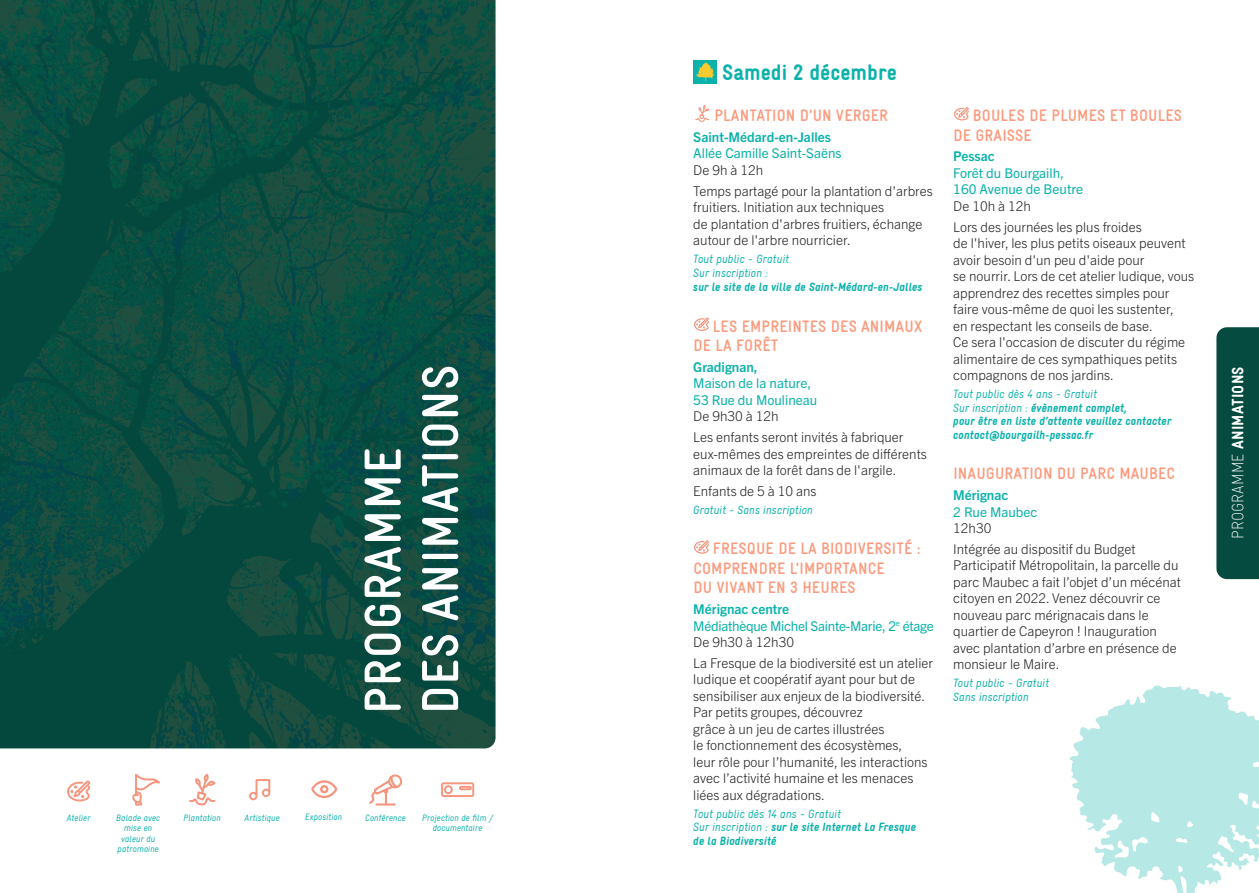
<style>
.page{position:relative;width:1259px;height:893px;background:#fff}
.page>*{position:absolute;margin:0;border:0;box-sizing:border-box;transform-origin:0 0}
.Nom_événement{font:700 condensed 51.75px/57.4px "Gravur LL";letter-spacing:.01em;color:#fff}
.Date{font:900 condensed 22.5px "Gravur LL";color:#0bb2ab}
.Nom_événement-2{font:700 condensed 16.5px/19.5px "Gravur LL";letter-spacing:.01em;color:#fd9a7d}
.t1{font:900 condensed 16.5px "Gravur LL";letter-spacing:.01em;color:#fff}
.Horaires{font:300 13.5px/16.5px "Trade Gothic Next LT Pro";color:#231f20}
.Lieu_événement{font:13.5px/16.5px "Trade Gothic Next LT Pro";color:#0bb2ab}
.Texte_courant{font:300 13.5px/16.5px "Trade Gothic Next LT Pro";color:#231f20}
.Lieu_événement-2{font:13.5px/16.5px "Trade Gothic Next LT Pro";letter-spacing:-.02em;color:#0bb2ab}
._8_pt{font:italic 900 condensed 12px/13.5px "Gravur LL";color:#0bb2ab}
._8_pt-2{font:italic condensed 12px "Gravur LL";color:#0bb2ab}
._8_pt-3{font:italic condensed 9.3px/10.4px "Gravur LL";color:#0bb2ab;text-align:center}
.s1{font-weight:700}
.s2{font-weight:400}
.s3{font-weight:300}
</style>
<div class="page">
<div style="left:1216px;top:327px;width:43px;height:252px;background:#054b40"></div>
<svg style="left:1070px;top:685px;width:189px;height:208px"></svg>
<div style="left:693px;top:60px;width:23px;height:23px;background:#0bb2ab"></div>
<svg style="left:696px;top:62px;width:18px;height:19px"></svg>
<svg style="left:695px;top:105px;width:15px;height:17px"></svg>
<svg style="left:694px;top:317px;width:15px;height:14px"></svg>
<svg style="left:694px;top:540px;width:15px;height:14px"></svg>
<svg style="left:954px;top:107px;width:15px;height:13px"></svg>
<img style="left:0;top:0;width:495px;height:748px">
<svg style="left:67px;top:780px;width:24px;height:21px"></svg>
<svg style="left:132px;top:773px;width:28px;height:33px"></svg>
<svg style="left:189px;top:775px;width:27px;height:31px"></svg>
<svg style="left:249px;top:779px;width:21px;height:21px"></svg>
<svg style="left:311px;top:780px;width:26px;height:18px"></svg>
<svg style="left:369px;top:774px;width:33px;height:32px"></svg>
<svg style="left:441px;top:782px;width:33px;height:15px"></svg>
<p class="Nom_événement" style="left:352px;top:714px;width:351px;rotate:-90deg">PROGRAMME<br>DES ANIMATIONS</p>
<p class="_8_pt-3" style="left:67px;top:812px;width:25px">Atelier</p>
<p class="_8_pt-3" style="left:116px;top:812px;width:46px">Balade avec mise en valeur du patromoine</p>
<p class="_8_pt-3" style="left:183px;top:812px;width:39px">Plantation</p>
<p class="_8_pt-3" style="left:245px;top:812px;width:37px">Artistique</p>
<p class="_8_pt-3" style="left:305px;top:812px;width:39px">Exposition</p>
<p class="_8_pt-3" style="left:365px;top:812px;width:42px">Conférence</p>
<p class="_8_pt-3" style="left:422px;top:812px;width:72px">Projection de film / documentaire</p>
<p class="Date" style="left:722px;top:57px;width:176px">Samedi 2 décembre</p>
<p class="Nom_événement-2" style="left:714px;top:105px;width:175px">PLANTATION D'UN VERGER</p>
<p class="Lieu_événement" style="left:693px;top:128px;width:150px"><span class="s1">Saint-Médard-en-Jalles<br></span>Allée Camille Saint-Saëns</p>
<p class="Horaires" style="left:693px;top:161px;width:72px">De 9h à 12h</p>
<p class="Texte_courant" style="left:693px;top:182px;width:241px">Temps partagé pour la plantation d'arbres fruitiers. Initiation aux techniques<br>de plantation d'arbres fruitiers, échange autour de l'arbre nourricier.</p>
<p class="_8_pt-2" style="left:693px;top:251px;width:97px">Tout public - Gratuit</p>
<p class="_8_pt" style="left:693px;top:265px;width:231px;line-height:14.4px"><span class="s2">Sur inscription :<br></span>sur le site de la ville de Saint-Médard-en-Jalles</p>
<p class="Nom_événement-2" style="left:693px;top:315px;width:230px;text-indent:19px">LES EMPREINTES DES ANIMAUX<br>DE LA FORÊT</p>
<p class="Lieu_événement" style="left:693px;top:358px;width:125px"><span class="s1">Gradignan,<br></span>Maison de la nature,<br>53 Rue du Moulineau</p>
<p class="Horaires" style="left:693px;top:407px;width:87px">De 9h30 à 12h</p>
<p class="Horaires" style="left:693px;top:428px;width:235px">Les enfants seront invités à fabriquer eux-mêmes des empreintes de différents animaux de la forêt dans de l'argile.</p>
<p class="Horaires" style="left:693px;top:482px;width:125px">Enfants de 5 à 10 ans</p>
<p class="_8_pt-2" style="left:693px;top:502px;width:121px">Gratuit - Sans inscription</p>
<p class="Nom_événement-2" style="left:693px;top:538px;width:229px;text-indent:19px">FRESQUE DE LA BIODIVERSITÉ :<br>COMPRENDRE L'IMPORTANCE<br>DU VIVANT EN 3 HEURES</p>
<p class="Lieu_événement-2" style="left:693px;top:600px;width:242px"><span class="s1">Mérignac centre<br></span>Médiathèque Michel Sainte-Marie, 2<sup>e</sup> étage</p>
<p class="Horaires" style="left:693px;top:633px;width:102px">De 9h30 à 12h30</p>
<p class="Horaires" style="left:693px;top:654px;width:241px">La Fresque de la biodiversité est un atelier ludique et coopératif ayant pour but de sensibiliser aux enjeux de la biodiversité.<br>Par petits groupes, découvrez<br>grâce à un jeu de cartes illustrées<br>le fonctionnement des écosystèmes,<br>leur rôle pour l’humanité, les interactions avec l’activité humaine et les menaces liées aux dégradations.</p>
<p class="_8_pt-2" style="left:693px;top:806px;width:149px">Tout public dès 14 ans - Gratuit</p>
<p class="_8_pt" style="left:693px;top:820px;width:224px"><span class="s2">Sur inscription :</span> sur le site Internet La Fresque de la Biodiversité</p>
<p class="Nom_événement-2" style="left:953px;top:105px;width:230px;text-indent:19px">BOULES DE PLUMES ET BOULES<br>DE GRAISSE</p>
<p class="Lieu_événement" style="left:953px;top:147px;width:131px"><span class="s1">Pessac<br></span>Forêt du Bourgailh,<br>160 Avenue de Beutre</p>
<p class="Horaires" style="left:953px;top:197px;width:79px">De 10h à 12h</p>
<p class="Horaires" style="left:953px;top:218px;width:242px">Lors des journées les plus froides<br>de l'hiver, les plus petits oiseaux peuvent avoir besoin d'un peu d'aide pour<br>se nourrir. Lors de cet atelier ludique, vous apprendrez des recettes simples pour faire vous-même de quoi les sustenter,<br>en respectant les conseils de base.<br>Ce sera l'occasion de discuter du régime alimentaire de ces sympathiques petits compagnons de nos jardins.</p>
<p class="_8_pt-2" style="left:953px;top:386px;width:145px">Tout public dès 4 ans - Gratuit</p>
<p class="_8_pt" style="left:953px;top:400px;width:220px"><span class="s2">Sur inscription :</span> évènement complet,<br>pour être en liste d’attente veuillez contacter contact@bourgailh-pessac.fr</p>
<p class="Nom_événement-2" style="left:953px;top:463px;width:223px">INAUGURATION DU PARC MAUBEC</p>
<p class="Lieu_événement" style="left:953px;top:486px;width:86px"><span class="s1">Mérignac<br></span>2 Rue Maubec</p>
<p class="Horaires" style="left:953px;top:519px;width:40px">12h30</p>
<p class="Horaires" style="left:953px;top:540px;width:229px">Intégrée au dispositif du Budget Participatif Métropolitain, la parcelle du parc Maubec a fait l’objet d’un mécénat citoyen en 2022. Venez découvrir ce nouveau parc mérignacais dans le quartier de Capeyron ! Inauguration avec plantation d’arbre en présence de monsieur le Maire.</p>
<p class="_8_pt-2" style="left:953px;top:675px;width:97px">Tout public - Gratuit</p>
<p class="_8_pt-2" style="left:953px;top:689px;width:77px">Sans inscription</p>
<p class="t1" style="left:1226px;top:539px;width:174px;rotate:-90deg"><span class="s3">PROGRAMME</span> ANIMATIONS</p>
</div>
